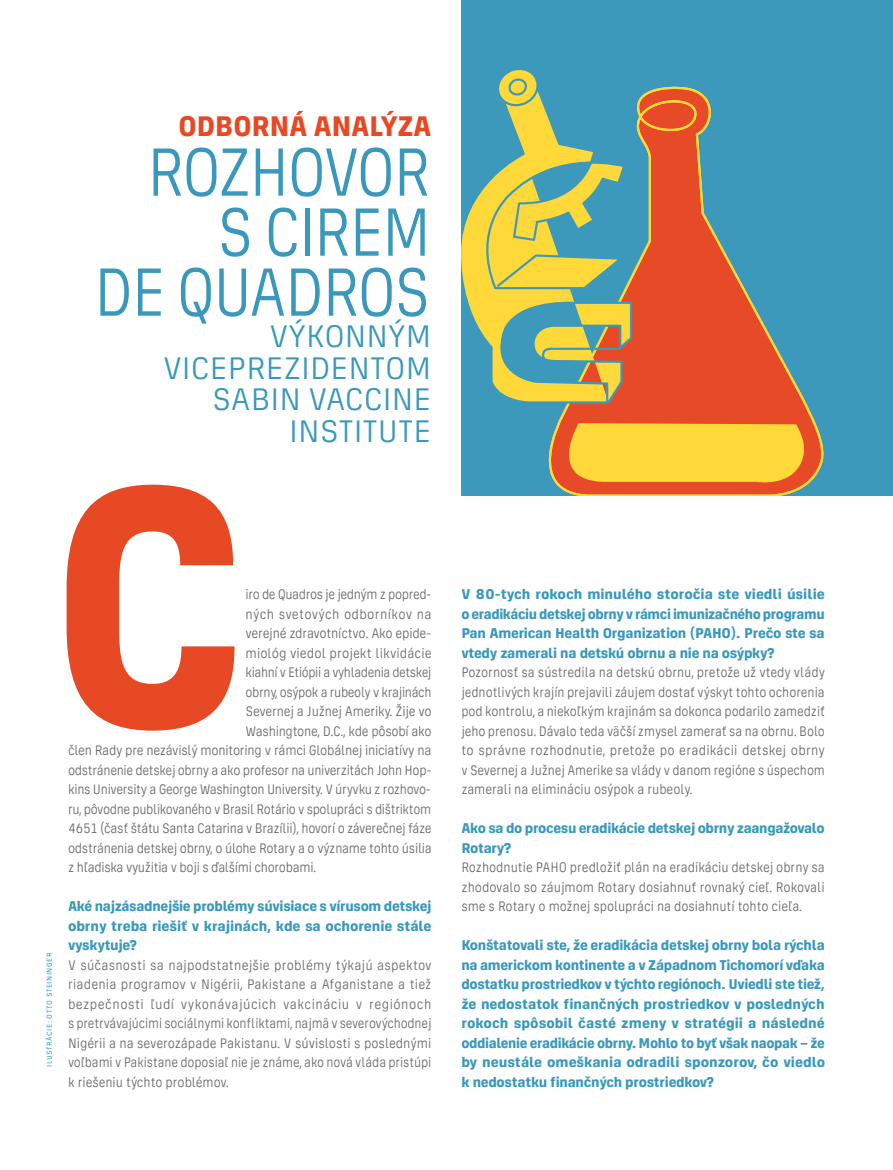
<style>
.page{position:relative;width:893px;height:1170px;background:#fff}
.page>*{position:absolute;margin:0;border:0;box-sizing:border-box;transform-origin:0 0}
.t1{font:700 360px "Unio";color:#e74925;scale:.95 1}
.t2{font:72px/60px "Unio";letter-spacing:-.05em;color:#3998bb;text-align:center;scale:.88 1}
.t3{font:33px/31.5px "Unio";letter-spacing:-.02em;color:#3998bb;text-align:right}
.t4{font:700 30px "Unio";letter-spacing:-.02em;color:#e74925}
.t5{font:700 15px/19.5px "Unio";letter-spacing:-.02em;color:#3998bb;text-align:justify}
.t6{font:14.55px/19.5px "Unio";letter-spacing:-.01em;color:#6a666a;text-align:justify;scale:.89 1}
.t7{font:14.55px/19.5px "Unio";letter-spacing:-.01em;color:#6a666a;text-align:justify;scale:.91 1}
.t8{font:14.55px "Unio";letter-spacing:-.01em;color:#6a666a;scale:.9 1}
.t9{font:14.55px "Unio";letter-spacing:-.03em;color:#6a666a;scale:.88 1}
.t10{font:14.55px "Unio";letter-spacing:-.01em;color:#6a666a;scale:.88 1}
.t11{font:7.5px "Unio";color:#008fb4}
</style>
<div class="page">
<div style="left:461px;top:0;width:432px;height:495px;background:#3d99bb"></div>
<svg style="left:548px;top:86px;width:276px;height:409px"></svg>
<svg style="left:461px;top:70px;width:172px;height:335px"></svg>
<h3 class="t4" style="left:178px;top:109px;width:56px">Odborná</h3>
<h3 class="t4" style="left:314px;top:109px;width:101px">ana lýza</h3>
<h2 class="t2" style="left:94px;top:141px;width:386px">Rozhovor<br>s CirEM<br>de Quadros</h2>
<h3 class="t3" style="left:163px;top:320px;width:270px">výkonným viceprezidentom<br>Sabin Vaccine<br>I nstitute</h3>
<p class="t11" style="left:45px;top:1066px;width:116px;rotate:-90deg">ILUSTRÁCIE: OTTO STEININGER</p>
<h1 class="t1" style="left:46px;top:407px;width:221px">C</h1>
<p class="t9" style="left:246px;top:586px;width:213px">iro de Quadros je jedným z popred-</p>
<p class="t7" style="left:246px;top:604px;width:206px">ných svetových odborníkov na</p>
<p class="t8" style="left:246px;top:625px;width:208px">verejné zdravotníctvo. Ako epide-</p>
<p class="t7" style="left:246px;top:643px;width:206px">miológ viedol projekt likvidácie</p>
<p class="t10" style="left:246px;top:664px;width:213px">kiahní v Etiópii a vyhladenia detskej</p>
<p class="t10" style="left:246px;top:683px;width:213px">obrny, osýpok a rubeoly v krajinách</p>
<p class="t8" style="left:246px;top:703px;width:208px">Severnej a Južnej Ameriky. Žije vo</p>
<p class="t6" style="left:246px;top:721px;width:211px">Washingtone, D.C., kde pôsobí ako</p>
<p class="t8" style="left:68px;top:742px;width:405px">člen Rady pre nezávislý monitoring v rámci Globálnej iniciatívy na</p>
<p class="t6" style="left:68px;top:760px;width:410px">odstránenie detskej obrny a ako profesor na univerzitách John Hop-</p>
<p class="t6" style="left:68px;top:779px;width:410px">kins U niversity a George Washington U niversity. V úryvku z rozhovo-</p>
<p class="t9" style="left:68px;top:800px;width:414px">ru, pôvodne publikovaného v B rasil Rotário v spolupráci s dištriktom</p>
<p class="t6" style="left:68px;top:818px;width:410px">4651 (časť štátu Santa Catarina v B razílii), hovorí o záverečnej fáze</p>
<p class="t6" style="left:68px;top:838px;width:410px">odstránenia detskej obrny, o úlohe Rotary a o význame tohto úsilia</p>
<p class="t6" style="left:68px;top:857px;width:281px">z hľadiska využitia v boji s ďalšími chorobami.</p>
<p class="t5" style="left:68px;top:896px;width:365px">Aké najzásadnejšie problémy súvisiace s vírusom detskej obrny treba riešiť v krajinách, kde sa ochorenie stále vyskytuje?</p>
<p class="t7" style="left:68px;top:955px;width:401px">V súčasnosti sa najpodstatnejšie problémy týkajú aspektov riadenia programov v N igérii, Pakistane a Afganistane a tiež bezpečnosti ľudí vykonávajúcich vakcináciu v regiónoch s pretrvávajúcimi sociálnymi konfliktami, najmä v severovýchodnej N igérii a na severozápade Pakistanu. V súvislosti s poslednými voľbami v Pakistane doposiaľ nie je známe, ako nová vláda pristúpi k riešeniu týchto problémov.</p>
<p class="t5" style="left:461px;top:584px;width:365px">V 80-tych rokoch minulého storočia ste viedli úsilie o eradikáciu detskej obrny v rámci imunizačného programu Pan American Health Organization (PAHO). Prečo ste sa vtedy zamerali na detskú obrnu a nie na osýpky?</p>
<p class="t6" style="left:461px;top:662px;width:410px">Pozornosť sa sústredila na detskú obrnu, pretože už vtedy vlády jednotlivých krajín prejavili záujem dostať výskyt tohto ochorenia pod kontrolu, a niekoľkým krajinám sa dokonca podarilo zamedziť jeho prenosu. Dávalo teda väčší zmysel zamerať sa na obrnu. Bolo to správne rozhodnutie, pretože po eradikácii detskej obrny v Severnej a Južnej Amerike sa vlády v danom regióne s úspechom zamerali na elimináciu osýpok a rubeoly.</p>
<p class="t5" style="left:461px;top:818px;width:365px">Ako sa do procesu eradikácie detskej obrny zaangažovalo<br>Rotary?</p>
<p class="t6" style="left:461px;top:857px;width:93px">Rozhodnutie PAHO</p>
<p class="t6" style="left:461px;top:857px;width:410px;text-indent:109px">predložiť plán na eradikáciu detskej obrny sa zhodovalo so záujmom Rotary dosiahnuť rovnaký cieľ. Rokovali sme s Rotary o možnej spolupráci na dosiahnutí tohto cieľa.</p>
<p class="t5" style="left:461px;top:935px;width:365px">Konštatovali ste, že eradikácia detskej obrny bola rýchla na americkom kontinente a v Západnom Tichomorí vďaka dostatku prostriedkov v týchto regiónoch. Uviedli ste tiež, že nedostatok finančných prostriedkov v posledných rokoch spôsobil časté zmeny v stratégii a následné oddialenie eradikácie obrny. Mohlo to byť však naopak – že by neustále omeškania odradili sponzorov, čo viedlo k nedostatku finančných prostriedkov?</p>
</div>
